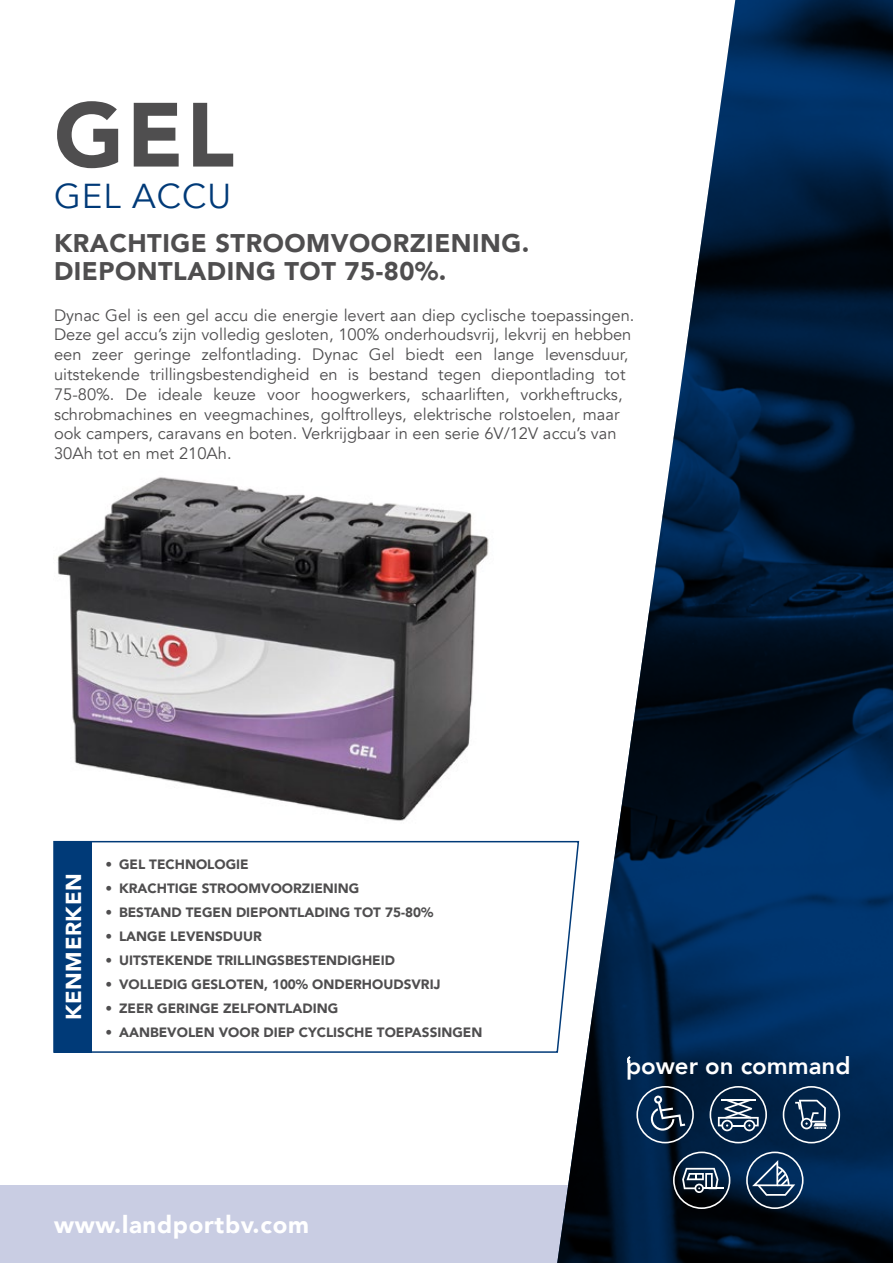
<style>
.page{position:relative;width:893px;height:1263px;background:#fff}
.page>*{position:absolute;margin:0;border:0;box-sizing:border-box;transform-origin:0 0}
.t1{font:900 90px "Avenir";color:#4f4e4f}
.t2{font:34.5px "Avenir";letter-spacing:.03em;color:#003a78}
.t3{font:900 25.5px/28.5px "Avenir";letter-spacing:.02em;color:#4f4e4f}
.t4{font:900 24px "Avenir";letter-spacing:.03em;color:#fff}
.t5{font:800 24px "Avenir";color:#fff}
.t6{font:900 21.6px "Avenir";letter-spacing:.03em;color:#fff}
.t7{font:16.5px/19.8px "Avenir";color:#4f4e4f}
.t8{font:900 13.5px "Avenir";color:#4f4e4f}
</style>
<div class="page">
<div style="left:0;top:1185px;width:893px;height:78px;background:#c9cde3"></div>
<svg style="left:557px;top:0;width:336px;height:1263px"></svg>
<svg style="left:53px;top:840px;width:527px;height:213px"></svg>
<div style="left:54px;top:841px;width:38px;height:211px;background:#003a78"></div>
<img style="left:57px;top:477px;width:432px;height:344px">
<svg style="left:710px;top:1086px;width:57px;height:57px;background:#3a526c"></svg>
<svg style="left:673px;top:1151px;width:57px;height:58px;background:#304052"></svg>
<svg style="left:746px;top:1151px;width:57px;height:58px;background:#2d4b6b"></svg>
<svg style="left:783px;top:1086px;width:57px;height:57px;background:#2b4867"></svg>
<svg style="left:636px;top:1086px;width:58px;height:57px;background:#29415c"></svg>
<h1 class="t1" style="left:54px;top:58px;width:182px">GEL</h1>
<h2 class="t2" style="left:54px;top:176px;width:179px">GEL ACCU</h2>
<h3 class="t3" style="left:54px;top:228px;width:477px">KRACHTIGE STROOMVOORZIENING.<br>DIEPONTLADING TOT 75-80%.</h3>
<p class="t7" style="left:54px;top:305px;width:582px">Dynac Gel is een gel accu die energie levert aan diep cyclische toepassingen.<br>Deze gel accu’s zijn volledig gesloten, 100% onderhoudsvrij, lekvrij en hebben een zeer geringe zelfontlading. Dynac Gel biedt een lange levensduur, uitstekende trillingsbestendigheid en is bestand tegen diepontlading tot 75-80%. De ideale keuze voor hoogwerkers, schaarliften, vorkheftrucks, schrobmachines en veegmachines, golftrolleys, elektrische rolstoelen, maar ook campers, caravans en boten. Verkrijgbaar in een serie 6V/12V accu’s van 30Ah tot en met 210Ah.</p>
<h3 class="t6" style="left:55px;top:955px;width:115px;rotate:-90deg">FEATURES</h3>
<h3 class="t6" style="left:55px;top:1020px;width:149px;rotate:-90deg">KENMERKEN</h3>
<p class="t8" style="left:106px;top:853px;width:145px">• GEL TECHNOLOGIE</p>
<p class="t8" style="left:106px;top:877px;width:255px">• KRACHTIGE STROOMVOORZIENING</p>
<p class="t8" style="left:106px;top:901px;width:329px">• BESTAND TEGEN DIEPONTLADING TOT 75-80%</p>
<p class="t8" style="left:106px;top:925px;width:158px">• LANGE LEVENSDUUR</p>
<p class="t8" style="left:106px;top:949px;width:291px">• UITSTEKENDE TRILLINGSBESTENDIGHEID</p>
<p class="t8" style="left:106px;top:973px;width:336px">• VOLLEDIG GESLOTEN, 100% ONDERHOUDSVRIJ</p>
<p class="t8" style="left:106px;top:997px;width:234px">• ZEER GERINGE ZELFONTLADING</p>
<p class="t8" style="left:106px;top:1021px;width:378px">• AANBEVOLEN VOOR DIEP CYCLISCHE TOEPASSINGEN</p>
<h3 class="t4" style="left:54px;top:1204px;width:256px">www.landportbv.com</h3>
<h3 class="t5" style="left:626px;top:1047px;width:226px">power on command</h3>
</div>
